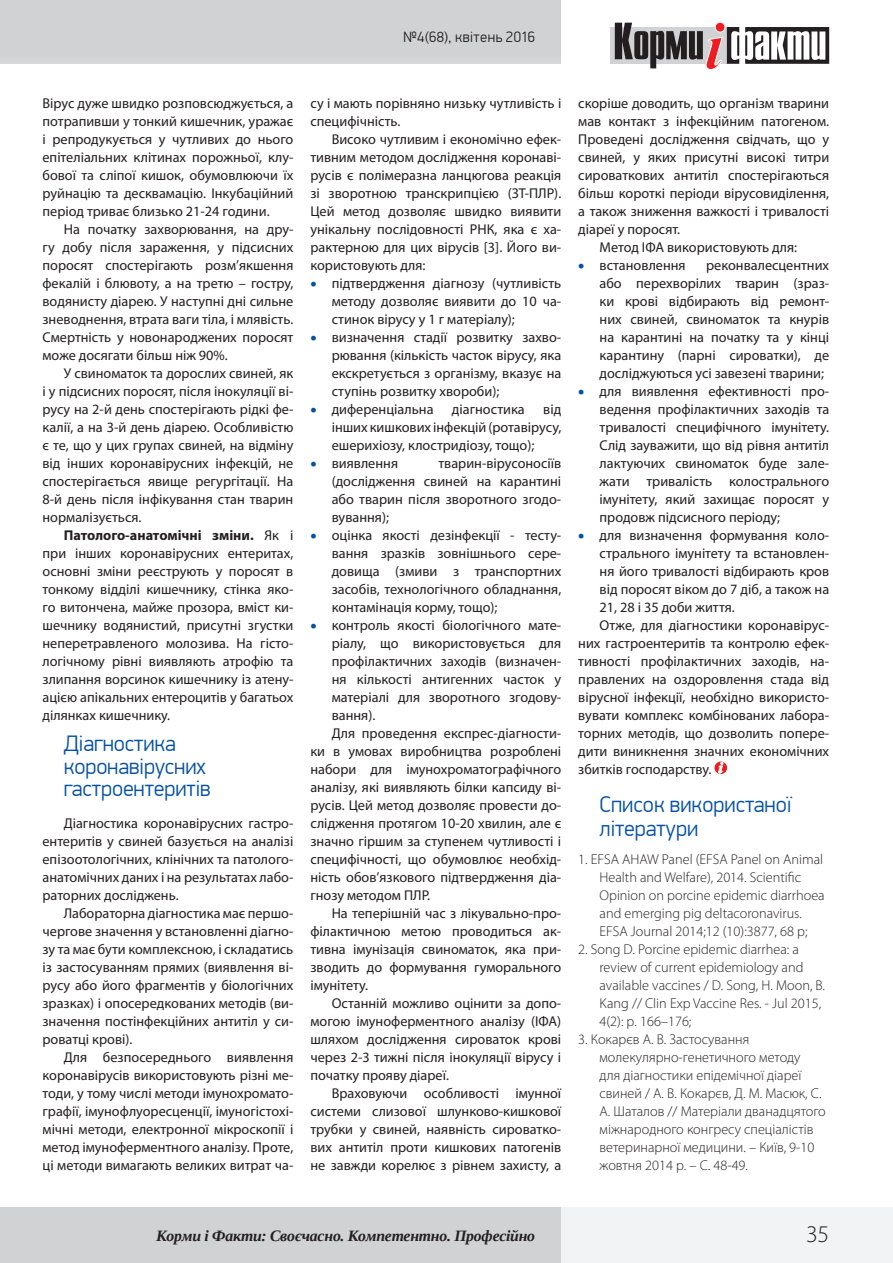
<style>
.page{position:relative;width:893px;height:1263px;background:#fff}
.page>*{position:absolute;margin:0;border:0;box-sizing:border-box;transform-origin:0 0}
.t1{font:300 24px "Myriad Pro";color:#231f20}
.BODY_text{font:300 22.5px/22.5px "PF Din Display Pro";letter-spacing:-.005em;color:#0551a4}
.Загловок_2{font:300 22.5px/24px "PF Din Display Pro";color:#0551a4}
.t2{font:italic 700 15.75px "Liberation Serif";letter-spacing:-.015em;color:#231f20}
.t3{font:300 15px "PF Din Display Pro";letter-spacing:.03em;color:#231f20}
.BODY_text-2{font:14.25px/18px "Myriad Pro";color:#231f20;text-align:justify}
.t4{font:300 14.25px/18px "Myriad Pro";color:#231f20}
.s1{font-weight:700}
.s2{color:#0551a4}
</style>
<div class="page">
<div style="left:0;top:1208px;width:561px;height:55px;background:#d1d2d4"></div>
<div style="left:561px;top:1208px;width:332px;height:55px;background:#f2f3f4"></div>
<div style="left:0;top:0;width:561px;height:64px;background:#d1d2d4"></div>
<svg style="left:610px;top:27px;width:5px;height:37px"></svg>
<svg style="left:615px;top:22px;width:124px;height:48px"></svg>
<hr style="left:737px;top:35px;width:2px;height:21px;background:#231f20">
<svg style="left:745px;top:27px;width:84px;height:37px"></svg>
<svg style="left:714px;top:761px;width:13px;height:13px"></svg>
<svg style="left:718px;top:762px;width:5px;height:11px"></svg>
<p class="t3" style="left:403px;top:28px;width:133px">№4(68), квітень 2016</p>
<p class="BODY_text-2" style="left:43px;top:94px;width:252px">Вірус дуже швидко розповсюджується, а потрапивши у тонкий кишечник, уражає і репродукується у чутливих до нього епітеліальних клітинах порожньої, клу&shy;бової та сліпої кишок, обумовлюючи їх руйнацію та десквамацію. Інкубаційний період триває близько 21-24 години.</p>
<p class="BODY_text-2" style="left:43px;top:220px;width:252px;text-indent:21px">На початку захворювання, на дру&shy;гу добу після зараження, у підсисних поросят спостерігають розм’якшення фекалій і блювоту, а на третю – гостру, водянисту діарею. У наступні дні сильне зневоднення, втрата ваги тіла, і млявість.<br>Смертність у новонароджених поросят може досягати більш ніж 90%.</p>
<p class="BODY_text-2" style="left:43px;top:364px;width:252px;text-indent:21px">У свиноматок та дорослих свиней, як і у підсисних поросят, після інокуляції ві&shy;русу на 2-й день спостерігають рідкі фе&shy;калії, а на 3-й день діарею. Особливістю є те, що у цих групах свиней, на відміну від інших коронавірусних інфекцій, не спостерігається явище регургітації. На 8-й день після інфікування стан тварин нормалізується.</p>
<p class="BODY_text-2" style="left:43px;top:526px;width:252px;text-indent:21px"><span class="s1">Патолого-анатомічні зміни.</span> Як і при інших коронавірусних ентеритах, основні зміни реєструють у поросят в тонкому відділі кишечнику, стінка яко&shy;го витончена, майже прозора, вміст ки&shy;шечнику водянистий, присутні згустки неперетравленого молозива. На гісто&shy;логічному рівні виявляють атрофію та злипання ворсинок кишечнику із атену&shy;ацією апікальних ентероцитів у багатьох ділянках кишечнику.</p>
<p class="BODY_text" style="left:64px;top:732px;width:148px">Діагностика коронавірусних гастроентеритів</p>
<p class="BODY_text-2" style="left:43px;top:814px;width:252px;text-indent:21px">Діагностика коронавірусних гастро&shy;ентеритів у свиней базується на аналізі епізоотологічних, клінічних та патолого&shy;анатомічних даних і на результатах лабо&shy;раторних досліджень.</p>
<p class="BODY_text-2" style="left:43px;top:904px;width:252px;text-indent:21px">Лабораторна діагностика має першо&shy;чергове значення у встановленні діагно&shy;зу та має бути комплексною, і складатись із застосуванням прямих (виявлення ві&shy;русу або його фрагментів у біологічних зразках) і опосередкованих методів (ви&shy;значення постінфекційних антитіл у си&shy;роватці крові).</p>
<p class="BODY_text-2" style="left:43px;top:1048px;width:252px;text-indent:21px">Для безпосереднього виявлення коронавірусів використовують різні ме&shy;тоди, у тому числі методи імунохромато&shy;графії, імунофлуоресценції, імуногістохі&shy;мічні методи, електронної мікроскопії і метод імуноферментного аналізу. Проте, ці методи вимагають великих витрат ча-</p>
<p class="BODY_text-2" style="left:310px;top:94px;width:252px">су і мають порівняно низьку чутливість і специфічність.</p>
<p class="BODY_text-2" style="left:310px;top:130px;width:252px;text-indent:21px">Високо чутливим і економічно ефек&shy;тивним методом дослідження коронаві&shy;русів є полімеразна ланцюгова реакція зі зворотною транскрипцією (ЗТ-ПЛР).<br>Цей метод дозволяє швидко виявити унікальну послідовності РНК, яка є ха&shy;рактерною для цих вірусів [3]. Його ви&shy;користовують для:</p>
<p class="BODY_text-2" style="left:332px;top:274px;width:231px;text-indent:-21px"><span class="s2">•</span> підтвердження діагнозу (чутливість методу дозволяє виявити до 10 ча&shy;стинок вірусу у 1 г матеріалу);</p>
<p class="BODY_text-2" style="left:332px;top:328px;width:231px;text-indent:-21px"><span class="s2">•</span> визначення стадії розвитку захво&shy;рювання (кількість часток вірусу, яка екскретується з організму, вказує на ступінь розвитку хвороби);</p>
<p class="BODY_text-2" style="left:310px;top:400px;width:125px"><span class="s2">•</span> диференціальна</p>
<p class="BODY_text-2" style="left:452px;top:400px;width:74px">діагностика</p>
<p class="BODY_text-2" style="left:332px;top:400px;width:231px;text-indent:212px">від інших кишкових інфекцій (ротавірусу, ешерихіозу, клостридіозу, тощо);</p>
<p class="BODY_text-2" style="left:310px;top:454px;width:89px"><span class="s2">•</span> виявлення</p>
<p class="BODY_text-2" style="left:332px;top:454px;width:231px;text-indent:107px">тварин-вірусоносіїв (дослідження свиней на карантині або тварин після зворотного згодо&shy;вування);</p>
<p class="BODY_text-2" style="left:332px;top:526px;width:231px;text-indent:-21px"><span class="s2">•</span> оцінка якості дезінфекції - тесту&shy;вання зразків зовнішнього сере&shy;довища (змиви з транспортних засобів, технологічного обладнання, контамінація корму, тощо);</p>
<p class="BODY_text-2" style="left:332px;top:616px;width:231px;text-indent:-21px"><span class="s2">•</span> контроль якості біологічного мате&shy;ріалу, що використовується для профілактичних заходів (визначен&shy;ня кількості антигенних часток у матеріалі для зворотного згодову&shy;вання).</p>
<p class="BODY_text-2" style="left:310px;top:724px;width:252px;text-indent:21px">Для проведення експрес-діагности&shy;ки в умовах виробництва розроблені набори для імунохроматографічного аналізу, які виявляють білки капсиду ві&shy;русів. Цей метод дозволяє провести до&shy;слідження протягом 10-20 хвилин, але є значно гіршим за ступенем чутливості і специфічності, що обумовлює необхід&shy;ність обов’язкового підтвердження діа&shy;гнозу методом ПЛР.</p>
<p class="BODY_text-2" style="left:310px;top:904px;width:252px;text-indent:21px">На теперішній час з лікувально-про&shy;філактичною метою проводиться ак&shy;тивна імунізація свиноматок, яка при&shy;зводить до формування гуморального імунітету.</p>
<p class="BODY_text-2" style="left:310px;top:994px;width:252px;text-indent:21px">Останній можливо оцінити за допо&shy;могою імуноферментного аналізу (ІФА) шляхом дослідження сироваток крові через 2-3 тижні після інокуляції вірусу і початку прояву діареї.</p>
<p class="BODY_text-2" style="left:310px;top:1084px;width:252px;text-indent:21px">Враховуючи особливості імунної системи слизової шлунково-кишкової трубки у свиней, наявність сироватко&shy;вих антитіл проти кишкових патогенів не завжди корелює з рівнем захисту, а</p>
<p class="BODY_text-2" style="left:578px;top:94px;width:252px">скоріше доводить, що організм тварини мав контакт з інфекційним патогеном.<br>Проведені дослідження свідчать, що у свиней, у яких присутні високі титри сироваткових антитіл спостерігаються більш короткі періоди вірусовиділення, а також зниження важкості і тривалості діареї у поросят.</p>
<p class="BODY_text-2" style="left:600px;top:238px;width:199px">Метод ІФА використовують для:</p>
<p class="BODY_text-2" style="left:578px;top:256px;width:109px"><span class="s2">•</span> встановлення</p>
<p class="BODY_text-2" style="left:600px;top:256px;width:231px;text-indent:107px">реконвалесцентних або перехворілих тварин (зраз&shy;ки крові відбирають від ремонт&shy;них свиней, свиноматок та кнурів на карантині на початку та у кінці карантину (парні сироватки), де досліджуються усі завезені тварини;</p>
<p class="BODY_text-2" style="left:600px;top:382px;width:231px;text-indent:-21px"><span class="s2">•</span> для виявлення ефективності про&shy;ведення профілактичних заходів та тривалості специфічного імунітету.<br>Слід зауважити, що від рівня антитіл лактуючих свиноматок буде зале&shy;жати тривалість колострального імунітету, який захищає поросят у продовж підсисного періоду;</p>
<p class="BODY_text-2" style="left:600px;top:526px;width:231px;text-indent:-21px"><span class="s2">•</span> для визначення формування коло&shy;стрального імунітету та встановлен&shy;ня його тривалості відбирають кров від поросят віком до 7 діб, а також на 21, 28 і 35 доби життя.</p>
<p class="BODY_text-2" style="left:578px;top:616px;width:252px;text-indent:21px">Отже, для діагностики коронавірус&shy;них гастроентеритів та контролю ефек&shy;тивності профілактичних заходів, на&shy;правлених на оздоровлення стада від вірусної інфекції, необхідно використо&shy;вувати комплекс комбінованих лабора&shy;торних методів, що дозволить попере&shy;дити виникнення значних економічних збитків господарству.</p>
<p class="Загловок_2" style="left:600px;top:793px;width:194px">Список використаної літератури</p>
<p class="t4" style="left:600px;top:850px;width:227px;text-indent:-21px">1. EFSA AHAW Panel (EFSA Panel on Animal Health and Welfare), 2014. Scientific Opinion on porcine epidemic diarrhoea and emerging pig deltacoronavirus.<br>EFSA Journal 2014;12 (10):3877, 68 p;</p>
<p class="t4" style="left:600px;top:940px;width:227px;text-indent:-21px">2. Song D. Porcine epidemic diarrhea: a review of current epidemiology and available vaccines / D. Song, H. Moon, B.<br>Kang // Clin Exp Vaccine Res. - Jul 2015, 4(2): р. 166–176;</p>
<p class="t4" style="left:600px;top:1030px;width:228px;text-indent:-21px">3. Кокарєв А. В. Застосування молекулярно-генетичного методу<br>для діагностики епідемічної діареї свиней / А. В. Кокарєв, Д. М. Масюк, С.<br>А. Шаталов // Матеріали дванадцятого міжнародного конгресу спеціалістів ветеринарної медицини. – Київ, 9-10 жовтня 2014 р. – С. 48-49.</p>
<p class="t2" style="left:156px;top:1225px;width:380px">Корми і Факти: Своєчасно. Компетентно. Професійно</p>
<h1 class="t1" style="left:806px;top:1219px;width:25px">35</h1>
</div>
